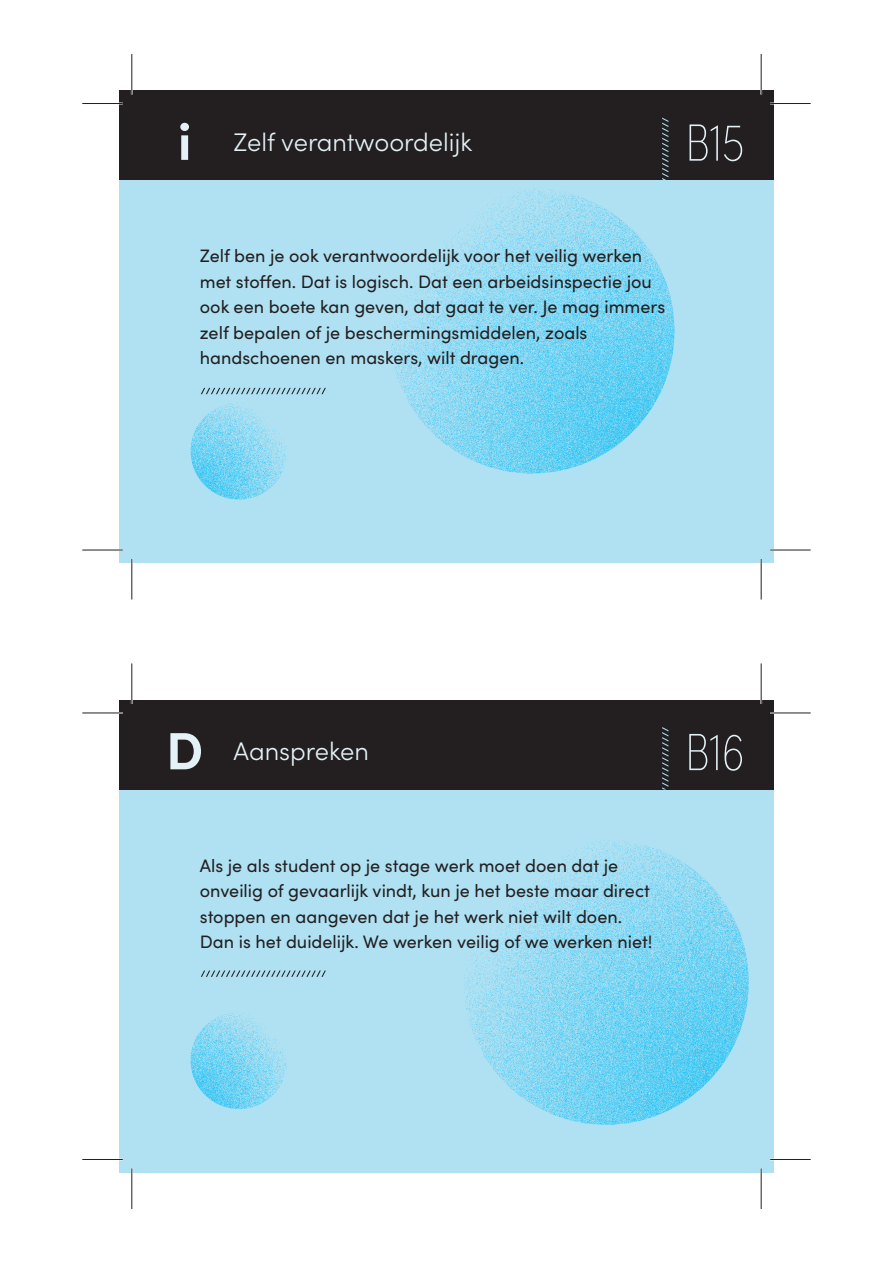
<style>
.page{position:relative;width:893px;height:1263px;background:#fff}
.page>*{position:absolute;margin:0;border:0;box-sizing:border-box;transform-origin:0 0}
.t1{font:200 52.5px "Sofia Pro Condensed";color:#e4f2f8}
.t2{font:700 52.5px "Sofia Pro";color:#e4f2f8}
.t3{font:300 25.5px "Sofia Pro";color:#e4f2f8}
.t4{font:18px/25.5px "Sofia Pro";color:#231f20}
.s1{font-weight:700;font-size:52.5px}
</style>
<div class="page">
<div style="left:119px;top:91px;width:655px;height:472px;background:#afe1f3"></div>
<img style="left:190px;top:402px;width:98px;height:97px;border-radius:48px">
<img style="left:389px;top:188px;width:286px;height:286px;border-radius:142px">
<svg style="left:201px;top:388px;width:125px;height:6px"></svg>
<div style="left:119px;top:91px;width:655px;height:89px;background:#231f20"></div>
<svg style="left:662px;top:118px;width:6px;height:62px"></svg>
<hr style="left:82px;top:549px;width:41px;height:2px;background:#fff">
<hr style="left:770px;top:549px;width:41px;height:2px;background:#fff">
<hr style="left:131px;top:54px;width:2px;height:41px;background:#fff">
<hr style="left:131px;top:559px;width:2px;height:40px;background:#fff">
<hr style="left:760px;top:54px;width:2px;height:41px;background:#fff">
<hr style="left:760px;top:559px;width:2px;height:40px;background:#fff">
<hr style="left:82px;top:103px;width:41px;height:1px;background:#231f20">
<hr style="left:770px;top:103px;width:41px;height:1px;background:#231f20">
<hr style="left:82px;top:550px;width:41px;height:1px;background:#231f20">
<hr style="left:770px;top:550px;width:41px;height:1px;background:#231f20">
<hr style="left:132px;top:54px;width:1px;height:41px;background:#231f20">
<hr style="left:132px;top:559px;width:1px;height:40px;background:#231f20">
<hr style="left:761px;top:54px;width:1px;height:41px;background:#231f20">
<hr style="left:761px;top:559px;width:1px;height:40px;background:#231f20">
<div style="left:119px;top:700px;width:655px;height:472px;background:#afe1f3"></div>
<img style="left:190px;top:1012px;width:98px;height:97px;border-radius:48px">
<img style="left:463px;top:839px;width:286px;height:286px;border-radius:143px">
<div style="left:119px;top:700px;width:655px;height:89px;background:#231f20"></div>
<svg style="left:662px;top:727px;width:6px;height:62px"></svg>
<svg style="left:201px;top:970px;width:125px;height:7px"></svg>
<hr style="left:82px;top:712px;width:41px;height:2px;background:#fff">
<hr style="left:770px;top:712px;width:41px;height:2px;background:#fff">
<hr style="left:82px;top:1158px;width:41px;height:2px;background:#fff">
<hr style="left:770px;top:1158px;width:41px;height:2px;background:#fff">
<hr style="left:131px;top:663px;width:2px;height:41px;background:#fff">
<hr style="left:131px;top:1168px;width:2px;height:41px;background:#fff">
<hr style="left:760px;top:663px;width:2px;height:41px;background:#fff">
<hr style="left:760px;top:1168px;width:2px;height:41px;background:#fff">
<hr style="left:82px;top:713px;width:41px;height:1px;background:#231f20">
<hr style="left:770px;top:713px;width:41px;height:1px;background:#231f20">
<hr style="left:82px;top:1159px;width:41px;height:1px;background:#231f20">
<hr style="left:770px;top:1159px;width:41px;height:1px;background:#231f20">
<hr style="left:132px;top:663px;width:1px;height:41px;background:#231f20">
<hr style="left:132px;top:1168px;width:1px;height:41px;background:#231f20">
<hr style="left:761px;top:663px;width:1px;height:41px;background:#231f20">
<hr style="left:761px;top:1168px;width:1px;height:41px;background:#231f20">
<h1 class="t2" style="left:178px;top:101px;width:15px">i</h1>
<h1 class="t1" style="left:685px;top:105px;width:60px">B15</h1>
<h2 class="t3" style="left:233px;top:123px;width:240px">Zelf verantwoordelijk</h2>
<p class="t4" style="left:200px;top:242px;width:467px">Zelf ben je ook verantwoordelijk voor het veilig werken met sto en. Dat is logisch. Dat een arbeidsinspectie jou ook een boete kan geven, dat gaat te ver. Je mag immers zelf bepalen of je beschermingsmiddelen, zoals handschoenen en maskers, wilt dragen.</p>
<h2 class="t3" style="left:166px;top:732px;width:204px"><span class="s1">D</span> Aanspreken</h2>
<h1 class="t1" style="left:685px;top:714px;width:61px">B16</h1>
<p class="t4" style="left:200px;top:852px;width:454px">Als je als student op je stage werk moet doen dat je onveilig of gevaarlijk vindt, kun je het beste maar direct stoppen en aangeven dat je het werk niet wilt doen.<br>Dan is het duidelijk. We werken veilig of we werken niet!</p>
</div>
